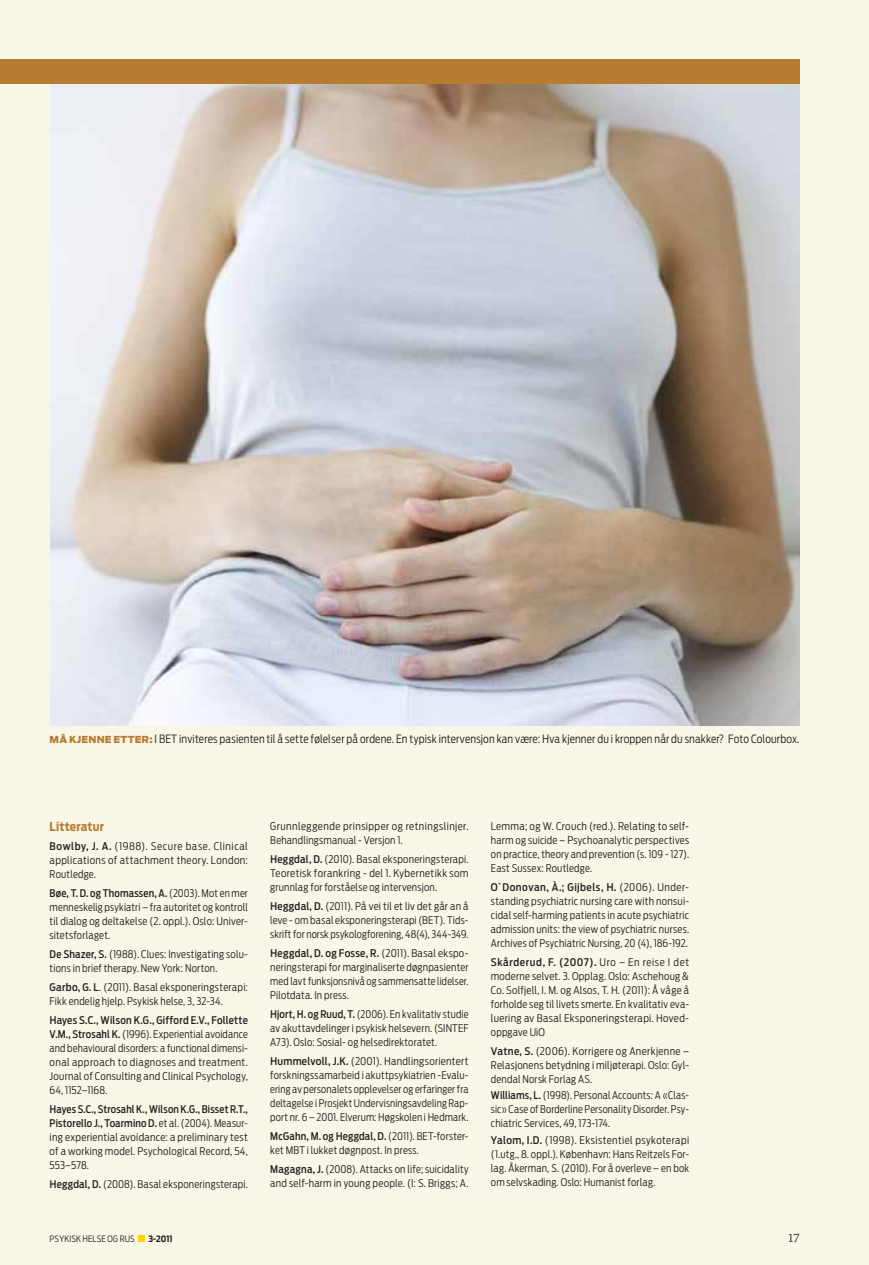
<style>
.page{position:relative;width:869px;height:1265px;background:#fff}
.page>*{position:absolute;margin:0;border:0;box-sizing:border-box;transform-origin:0 0}
.t1{font:13.12px "Whitman Roman LF";color:#231f20}
.t2{font:700 12.25px "Antenna Cond";letter-spacing:.015em;color:#b87c31}
.t3{font:300 11.38px "Antenna Cond";letter-spacing:.015em;color:#231f20}
.t4{font:300 10.5px/14px "Antenna Cond";letter-spacing:.02em;color:#231f20;text-align:justify}
.t5{font:300 10.5px/14px "Antenna Cond";letter-spacing:.04em;color:#231f20}
.t6{font:900 9.62px "Antenna";color:#b87c31}
.t7{font:300 8.75px "Antenna Cond";letter-spacing:.01em;color:#231f20}
.t8{font:700 8.75px "Antenna Cond";color:#231f20}
.s1{font-family:"Antenna";font-weight:900;font-size:9.62px;color:#b87c31}
.s2{font-weight:500}
</style>
<div class="page">
<div style="left:0;top:0;width:868px;height:1265px;background:#f8f6e6"></div>
<div style="left:0;top:60px;width:799px;height:24px;background:#b87c31"></div>
<div style="left:138px;top:1235px;width:6px;height:7px;background:#fed304"></div>
<img style="left:50px;top:84px;width:749px;height:642px">
<p class="t6" style="left:50px;top:734px;width:72px">MÅ KJENNE ETTE</p>
<p class="t3" style="left:141px;top:732px;width:659px"><span class="s1">R:</span> I BET inviteres pasienten til å sette følelser på ordene. En typisk intervensjon kan være: Hva kjenner du i kroppen når du snakker? Foto Colourbox.</p>
<p class="t2" style="left:50px;top:819px;width:56px">Litteratur</p>
<p class="t4" style="left:50px;top:839px;width:200px"><span class="s2">Bowlby, J. A.</span> (1988). Secure base. Clinical applications of attachment theory. London:<br>Routledge.</p>
<p class="t4" style="left:50px;top:886px;width:200px"><span class="s2">Bøe, T. D. og Thomassen, A.</span> (2003). Mot en mer menneskelig psykiatri – fra autoritet og kontroll til dialog og deltakelse (2. oppl.). Oslo: Univer&shy;sitetsforlaget.</p>
<p class="t4" style="left:50px;top:947px;width:200px"><span class="s2">De Shazer, S.</span> (1988). Clues: Investigating solu&shy;tions in brief therapy. New York: Norton.</p>
<p class="t4" style="left:50px;top:980px;width:200px"><span class="s2">Garbo, G. L</span>. (2011). Basal eksponeringsterapi:<br>Fikk endelig hjelp. Psykisk helse, 3, 32-34.</p>
<p class="t4" style="left:50px;top:1013px;width:200px"><span class="s2">Hayes S.C., Wilson K.G., Gifford E.V., Follette V.M., Strosahl K.</span> (1996). Experiential avoidance and behavioural disorders: a functional dimensi&shy;onal approach to diagnoses and treatment.<br>Journal of Consulting and Clinical Psychology, 64, 1152–1168.</p>
<p class="t4" style="left:50px;top:1102px;width:200px"><span class="s2">Hayes S.C., Strosahl K., Wilson K.G., Bisset R.T., Pistorello J., Toarmino D.</span> et al. (2004). Measur&shy;ing experiential avoidance: a preliminary test of a working model. Psychological Record, 54, 553–578.</p>
<p class="t4" style="left:50px;top:1177px;width:200px"><span class="s2">Heggdal, D.</span> (2008). Basal eksponeringsterapi.</p>
<p class="t5" style="left:270px;top:819px;width:200px">Grunnleggende prinsipper og retningslinjer.<br>Behandlingsmanual - Versjon 1.</p>
<p class="t4" style="left:270px;top:852px;width:200px"><span class="s2">Heggdal, D.</span> (2010). Basal eksponeringsterapi.<br>Teoretisk forankring - del 1. Kybernetikk som grunnlag for forståelse og intervensjon.</p>
<p class="t4" style="left:270px;top:899px;width:200px"><span class="s2">Heggdal, D.</span> (2011). På vei til et liv det går an å leve - om basal eksponeringsterapi (BET). Tids&shy;skrift for norsk psykologforening, 48(4), 344-349.</p>
<p class="t4" style="left:270px;top:946px;width:200px"><span class="s2">Heggdal, D. og Fosse, R.</span> (2011). Basal ekspo&shy;neringsterapi for marginaliserte døgnpasienter med lavt funksjonsnivå og sammensatte lidelser.<br>Pilotdata. In press.</p>
<p class="t4" style="left:270px;top:1007px;width:200px"><span class="s2">Hjort, H. og Ruud, T.</span> (2006). En kvalitativ studie av akuttavdelinger i psykisk helsevern. (SINTEF A73). Oslo: Sosial- og helsedirektoratet.</p>
<p class="t4" style="left:270px;top:1054px;width:200px"><span class="s2">Hummelvoll, J.K.</span> (2001). Handlingsorientert forskningssamarbeid i akuttpsykiatrien -Evalu&shy;ering av personalets opplevelser og erfaringer fra deltagelse i Prosjekt Undervisningsavdeling Rap&shy;port nr. 6 – 2001. Elverum: Høgskolen i Hedmark.</p>
<p class="t4" style="left:270px;top:1129px;width:200px"><span class="s2">McGahn, M. og Heggdal, D.</span> (2011). BET-forster&shy;ket MBT i lukket døgnpost. In press.</p>
<p class="t4" style="left:270px;top:1162px;width:200px"><span class="s2">Magagna, J.</span> (2008). Attacks on life; suicidality and self-harm in young people. (I: S. Briggs; A.</p>
<p class="t4" style="left:490px;top:819px;width:200px">Lemma; og W. Crouch (red.). Relating to self&shy;harm og suicide – Psychoanalytic perspectives on practice, theory and prevention (s. 109 - 127).<br>East Sussex: Routledge.</p>
<p class="t4" style="left:490px;top:880px;width:200px"><span class="s2">O`Donovan, À.; Gijbels, H.</span> (2006). Under&shy;standing psychiatric nursing care with nonsui&shy;cidal self-harming patients in acute psychiatric admission units: the view of psychiatric nurses.<br>Archives of Psychiatric Nursing, 20 (4), 186-192.</p>
<p class="t4" style="left:490px;top:955px;width:200px"><span class="s2">Skårderud, F. (2007).</span> Uro – En reise I det moderne selvet. 3. Opplag. Oslo: Aschehoug &amp; Co. Solfjell, I. M. og Alsos, T. H. (2011): Å våge å forholde seg til livets smerte. En kvalitativ eva&shy;luering av Basal Eksponeringsterapi. Hoved&shy;oppgave UiO</p>
<p class="t4" style="left:490px;top:1044px;width:200px"><span class="s2">Vatne, S.</span> (2006). Korrigere og Anerkjenne – Relasjonens betydning i miljøterapi. Oslo: Gyl&shy;dendal Norsk Forlag AS.</p>
<p class="t4" style="left:490px;top:1088px;width:200px"><span class="s2">Williams, L.</span> (1998). Personal Accounts: A «Clas&shy;sic» Case of Borderline Personality Disorder. Psy&shy;chiatric Services, 49, 173-174.</p>
<p class="t4" style="left:490px;top:1133px;width:200px"><span class="s2">Yalom, I.D.</span> (1998). Eksistentiel psykoterapi (1.utg., 8. oppl.). København: Hans Reitzels For&shy;lag. Åkerman, S. (2010). For å overleve – en bok om selvskading. Oslo: Humanist forlag.</p>
<p class="t7" style="left:50px;top:1233px;width:86px">PSYKISK HELSE OG RUS</p>
<p class="t8" style="left:148px;top:1233px;width:26px">3-2011</p>
<p class="t1" style="left:787px;top:1231px;width:13px">17</p>
</div>
